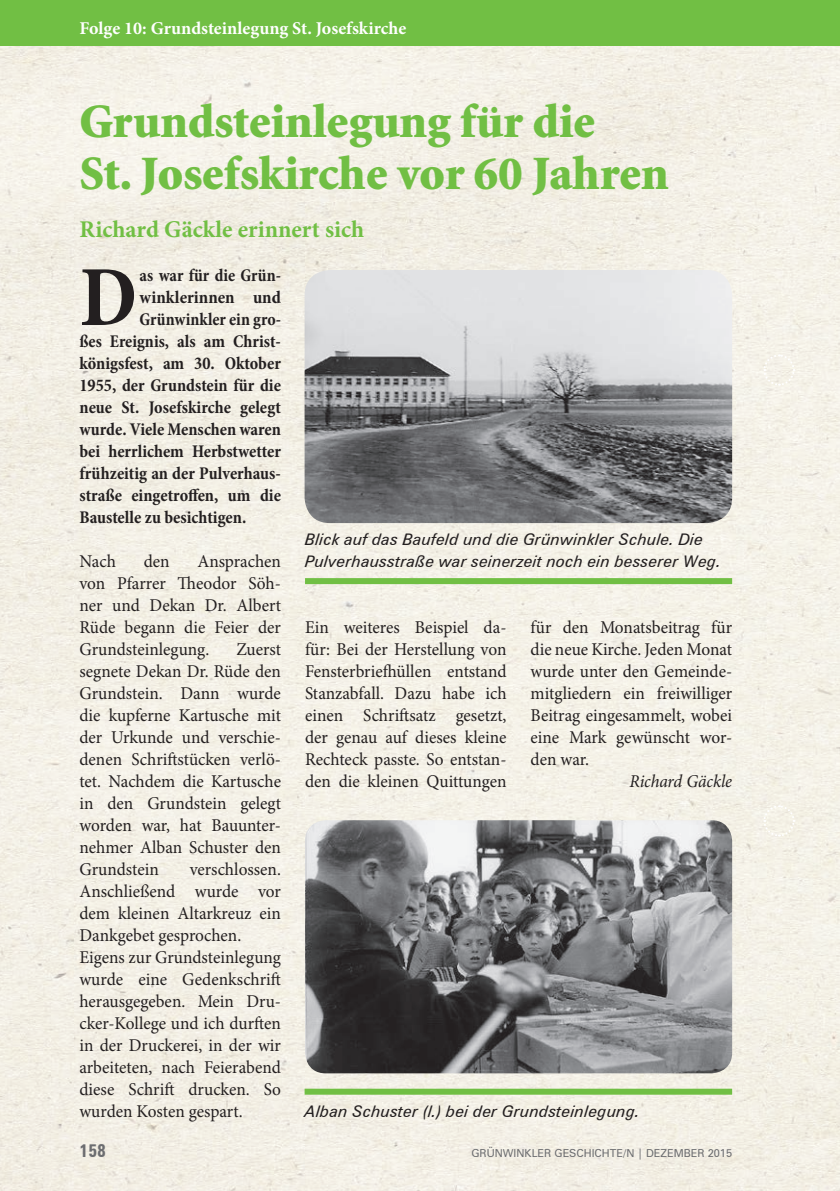
<style>
.page{position:relative;width:840px;height:1191px;background:#fff}
.page>*{position:absolute;margin:0;border:0;box-sizing:border-box;transform-origin:0 0}
.Fließtext_Geschichte{font:700 condensed 86.6px "Minion Pro";color:#231f20}
.Head_Geschichte{font:900 48px/52px "Minion Std";color:#71bf44}
.Zwischenüberschrift{font:700 24px "Minion Pro";color:#71bf44}
.Fließtext_Geschichte-2{font:18px/22px "Minion Pro";color:#231f20;text-align:justify;scale:.96 1}
.Fließtext_Geschichte-3{font:700 condensed 18px "Minion Pro";color:#231f20}
.Fließtext_Geschichte-4{font:700 condensed 18px "Minion Pro";color:#231f20;scale:.95 1}
.t1{font:700 18px "Minion Pro";color:#fff}
.Fließtext_Geschichte-5{font:italic 18px "Minion Pro";letter-spacing:-.01em;color:#231f20;scale:.96 1}
.t2{font:700 condensed 18px "Zurich BT";color:#6c6d70}
.Bildunterschr_Geschi{font:italic 16px/22px "Zurich BT";color:#231f20}
.t3{font:11px "Zurich BT";color:#6c6d70}
</style>
<div class="page">
<img style="left:0;top:45px;width:839px;height:1146px">
<div style="left:305px;top:578px;width:426px;height:6px;background:#71bf44"></div>
<div style="left:304px;top:1088px;width:427px;height:6px;background:#71bf44"></div>
<div style="left:0;top:0;width:839px;height:45px;background:#71bf44"></div>
<img style="left:305px;top:820px;width:426px;height:253px">
<img style="left:304px;top:270px;width:427px;height:253px">
<svg style="left:761px;top:353px;width:34px;height:34px"></svg>
<svg style="left:761px;top:804px;width:34px;height:33px"></svg>
<p class="t1" style="left:79px;top:16px;width:328px">Folge 10: Grundsteinlegung St. Josefskirche</p>
<p class="Head_Geschichte" style="left:79px;top:98px;width:590px">Grundsteinlegung für die<br>St. Josefskirche vor 60 Jahren</p>
<p class="Zwischenüberschrift" style="left:79px;top:212px;width:286px">Richard Gäckle erinnert sich</p>
<p class="Fließtext_Geschichte" style="left:79px;top:238px;width:59px">D</p>
<p class="Fließtext_Geschichte-4" style="left:139px;top:263px;width:150px">as war für die Grün-</p>
<p class="Fließtext_Geschichte-3" style="left:139px;top:285px;width:143px">winklerinnen und</p>
<p class="Fließtext_Geschichte-4" style="left:139px;top:307px;width:150px">Grünwinkler ein gro-</p>
<p class="Fließtext_Geschichte-4" style="left:79px;top:329px;width:213px">ßes Ereignis, als am Christ-</p>
<p class="Fließtext_Geschichte-3" style="left:79px;top:351px;width:203px">königsfest, am 30. Oktober</p>
<p class="Fließtext_Geschichte-3" style="left:79px;top:373px;width:203px">1955, der Grundstein für die</p>
<p class="Fließtext_Geschichte-3" style="left:79px;top:395px;width:203px">neue St. Josefskirche gelegt</p>
<p class="Fließtext_Geschichte-3" style="left:79px;top:417px;width:203px">wurde. Viele Menschen waren</p>
<p class="Fließtext_Geschichte-3" style="left:79px;top:439px;width:203px">bei herrlichem Herbstwetter</p>
<p class="Fließtext_Geschichte-3" style="left:79px;top:461px;width:203px">frühzeitig an der Pulverhaus-</p>
<p class="Fließtext_Geschichte-3" style="left:79px;top:483px;width:203px">straße eingetroffen, um die</p>
<p class="Fließtext_Geschichte-3" style="left:79px;top:505px;width:168px">Baustelle zu besichtigen.</p>
<p class="Fließtext_Geschichte-2" style="left:79px;top:550px;width:39px">Nach</p>
<p class="Fließtext_Geschichte-2" style="left:144px;top:550px;width:29px">den</p>
<p class="Fließtext_Geschichte-2" style="left:79px;top:550px;width:211px;text-indent:118px">Ansprachen von Pfarrer Theodor Söh&shy;ner und Dekan Dr. Albert Rüde begann die Feier der Grundsteinlegung.</p>
<p class="Fließtext_Geschichte-2" style="left:79px;top:638px;width:211px;text-indent:157px">Zuerst segnete Dekan Dr. Rüde den Grundstein. Dann wurde die kupferne Kartusche mit der Urkunde und verschie&shy;denen Schriftstücken verlö&shy;tet. Nachdem die Kartusche in den Grundstein gelegt worden war, hat Bauunter&shy;nehmer Alban Schuster den Grundstein</p>
<p class="Fließtext_Geschichte-2" style="left:79px;top:858px;width:211px;text-indent:110px">verschlossen.<br>Anschließend wurde vor dem kleinen Altarkreuz ein Dankgebet gesprochen.</p>
<p class="Fließtext_Geschichte-2" style="left:79px;top:946px;width:211px">Eigens zur Grundsteinlegung wurde eine Gedenkschrift herausgegeben. Mein Dru&shy;cker-Kollege und ich durften in der Druckerei, in der wir arbeiteten, nach Feierabend diese Schrift drucken. So wurden Kosten gespart.</p>
<p class="Bildunterschr_Geschi" style="left:305px;top:528px;width:417px">Blick auf das Baufeld und die Grünwinkler Schule. Die<br>Pulverhausstraße war seinerzeit noch ein besserer Weg.</p>
<p class="Fließtext_Geschichte-2" style="left:305px;top:616px;width:211px">Ein weiteres Beispiel da&shy;für: Bei der Herstellung von Fensterbriefhüllen entstand Stanzabfall. Dazu habe ich einen Schriftsatz gesetzt, der genau auf dieses kleine Rechteck passte. So entstan&shy;den die kleinen Quittungen</p>
<p class="Fließtext_Geschichte-2" style="left:530px;top:616px;width:211px">für den Monatsbeitrag für die neue Kirche. Jeden Monat wurde unter den Gemeinde&shy;mitgliedern ein freiwilliger Beitrag eingesammelt, wobei eine Mark gewünscht wor&shy;den war.</p>
<p class="Fließtext_Geschichte-5" style="left:629px;top:769px;width:108px">Richard Gäckle</p>
<p class="Bildunterschr_Geschi" style="left:304px;top:1100px;width:337px">Alban Schuster (l.) bei der Grundsteinlegung.</p>
<p class="t2" style="left:79px;top:1139px;width:28px">158</p>
<p class="t3" style="left:471px;top:1146px;width:262px">GRÜNWINKLER GESCHICHTE/N | DEZEMBER 2015</p>
</div>
